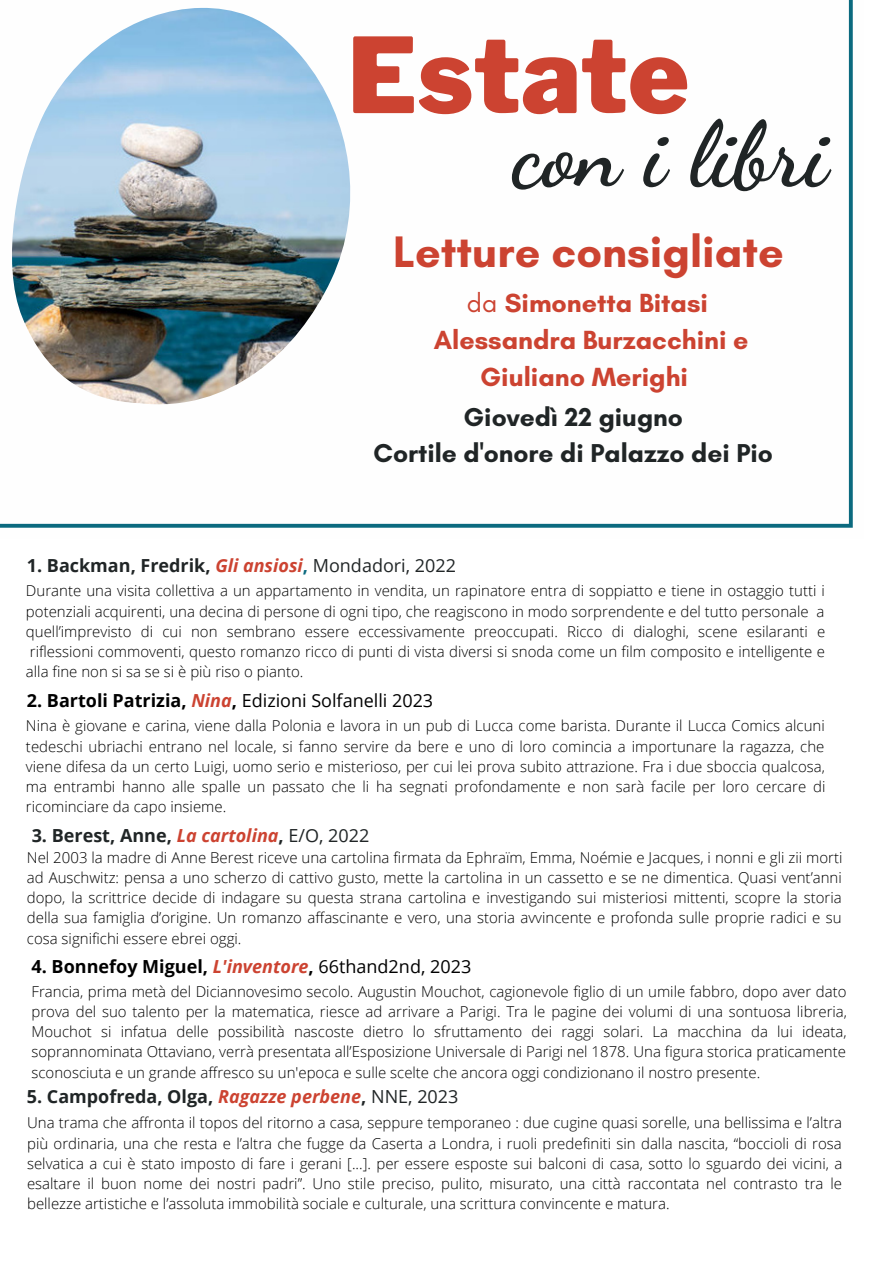
<style>
.page{position:relative;width:893px;height:1264px;background:#fff}
.page>*{position:absolute;margin:0;border:0;box-sizing:border-box;transform-origin:0 0}
.t1{font:900 103.35px "Libre Franklin";color:#cc4331}
.t2{font:700 91.35px "Dancing Script";color:#202526}
.t3{font:700 45px "Glacial Indifference";color:#cc4331}
.t4{font:700 26.7px/37px "Glacial Indifference";color:#cc4331;text-align:center}
.t5{font:700 26.25px "Glacial Indifference";color:#202526}
.t6{font:700 18px "Open Sans";color:#202526}
.t7{font:18px "Open Sans";color:#000}
.t8{font:700 18px "Open Sans";color:#000}
.t9{font:300 15px/20.2px "Open Sans";color:#000;text-align:justify}
.s1{font-weight:400}
.s2{font-style:italic;color:#cc4331}
.s3{color:#0b6a7f}
.s4{font-weight:700}
.s5{font-weight:700;font-style:italic;color:#cc4331}
</style>
<div class="page">
<svg style="left:0;top:0;width:852px;height:527px"></svg>
<img style="left:0;top:8px;width:365px;height:396px">
<p class="t1" style="left:348px;top:13px;width:343px">Estate</p>
<p class="t2" style="left:512px;top:100px;width:317px">con i libri</p>
<p class="t3" style="left:393px;top:224px;width:392px">Letture consigliate</p>
<p class="t4" style="left:467px;top:284px;width:242px"><span class="s1">da</span> Simonetta Bitasi</p>
<p class="t4" style="left:433px;top:321px;width:316px">Alessandra Burzacchini e<br>Giuliano Merighi</p>
<p class="t5" style="left:463px;top:401px;width:221px">Giovedì 22 giugno</p>
<p class="t5" style="left:373px;top:437px;width:401px">Cortile d'onore di Palazzo dei Pio</p>
<p class="t6" style="left:27px;top:552px;width:430px">1. Backman, Fredrik, <span class="s2">Gli ansiosi</span><span class="s3">,</span> <span class="s1">Mondadori, 2022</span></p>
<p class="t9" style="left:26px;top:580px;width:800px">Durante una visita collettiva a un appartamento in vendita, un rapinatore entra di soppiatto e tiene in ostaggio tutti i potenziali acquirenti, una decina di persone di ogni tipo, che reagiscono in modo sorprendente e del tutto personale a quell’imprevisto di cui non sembrano essere eccessivamente preoccupati. Ricco di dialoghi, scene esilaranti e riflessioni commoventi, questo romanzo ricco di punti di vista diversi si snoda come un film composito e intelligente e alla fine non si sa se si è più riso o pianto.</p>
<p class="t7" style="left:27px;top:687px;width:408px"><span class="s4">2. Bartoli Patrizia,</span> <span class="s5">Nina</span><span class="s4">,</span> Edizioni Solfanelli 2023</p>
<p class="t9" style="left:26px;top:715px;width:800px">Nina è giovane e carina, viene dalla Polonia e lavora in un pub di Lucca come barista. Durante il Lucca Comics alcuni tedeschi ubriachi entrano nel locale, si fanno servire da bere e uno di loro comincia a importunare la ragazza, che viene difesa da un certo Luigi, uomo serio e misterioso, per cui lei prova subito attrazione. Fra i due sboccia qualcosa, ma entrambi hanno alle spalle un passato che li ha segnati profondamente e non sarà facile per loro cercare di ricominciare da capo insieme.</p>
<p class="t6" style="left:32px;top:822px;width:339px">3. Berest, Anne, <span class="s2">La cartolina</span>, <span class="s1">E/O, 2022</span></p>
<p class="t9" style="left:27px;top:846px;width:817px">Nel 2003 la madre di Anne Berest riceve una cartolina firmata da Ephraïm, Emma, Noémie e Jacques, i nonni e gli zii morti ad Auschwitz: pensa a uno scherzo di cattivo gusto, mette la cartolina in un cassetto e se ne dimentica. Quasi vent’anni dopo, la scrittrice decide di indagare su questa strana cartolina e investigando sui misteriosi mittenti, scopre la storia della sua famiglia d’origine. Un romanzo affascinante e vero, una storia avvincente e profonda sulle proprie radici e su cosa significhi essere ebrei oggi.</p>
<p class="t8" style="left:32px;top:953px;width:441px">4. Bonnefoy Miguel, <span class="s2">L'inventore</span>, <span class="s1">66thand2nd, 2023</span></p>
<p class="t9" style="left:32px;top:980px;width:817px">Francia, prima metà del Diciannovesimo secolo. Augustin Mouchot, cagionevole figlio di un umile fabbro, dopo aver dato prova del suo talento per la matematica, riesce ad arrivare a Parigi. Tra le pagine dei volumi di una sontuosa libreria, Mouchot si infatua delle possibilità nascoste dietro lo sfruttamento dei raggi solari. La macchina da lui ideata, soprannominata Ottaviano, verrà presentata all’Esposizione Universale di Parigi nel 1878. Una figura storica praticamente sconosciuta e un grande affresco su un'epoca e sulle scelte che ancora oggi condizionano il nostro presente.</p>
<p class="t6" style="left:27px;top:1084px;width:433px">5. Campofreda, Olga, <span class="s2">Ragazze perbene</span>, <span class="s1">NNE, 2023</span></p>
<p class="t9" style="left:27px;top:1112px;width:816px">Una trama che affronta il topos del ritorno a casa, seppure temporaneo : due cugine quasi sorelle, una bellissima e l’altra più ordinaria, una che resta e l’altra che fugge da Caserta a Londra, i ruoli predefiniti sin dalla nascita, “boccioli di rosa selvatica a cui è stato imposto di fare i gerani [...]. per essere esposte sui balconi di casa, sotto lo sguardo dei vicini, a esaltare il buon nome dei nostri padri”. Uno stile preciso, pulito, misurato, una città raccontata nel contrasto tra le bellezze artistiche e l’assoluta immobilità sociale e culturale, una scrittura convincente e matura.</p>
</div>
